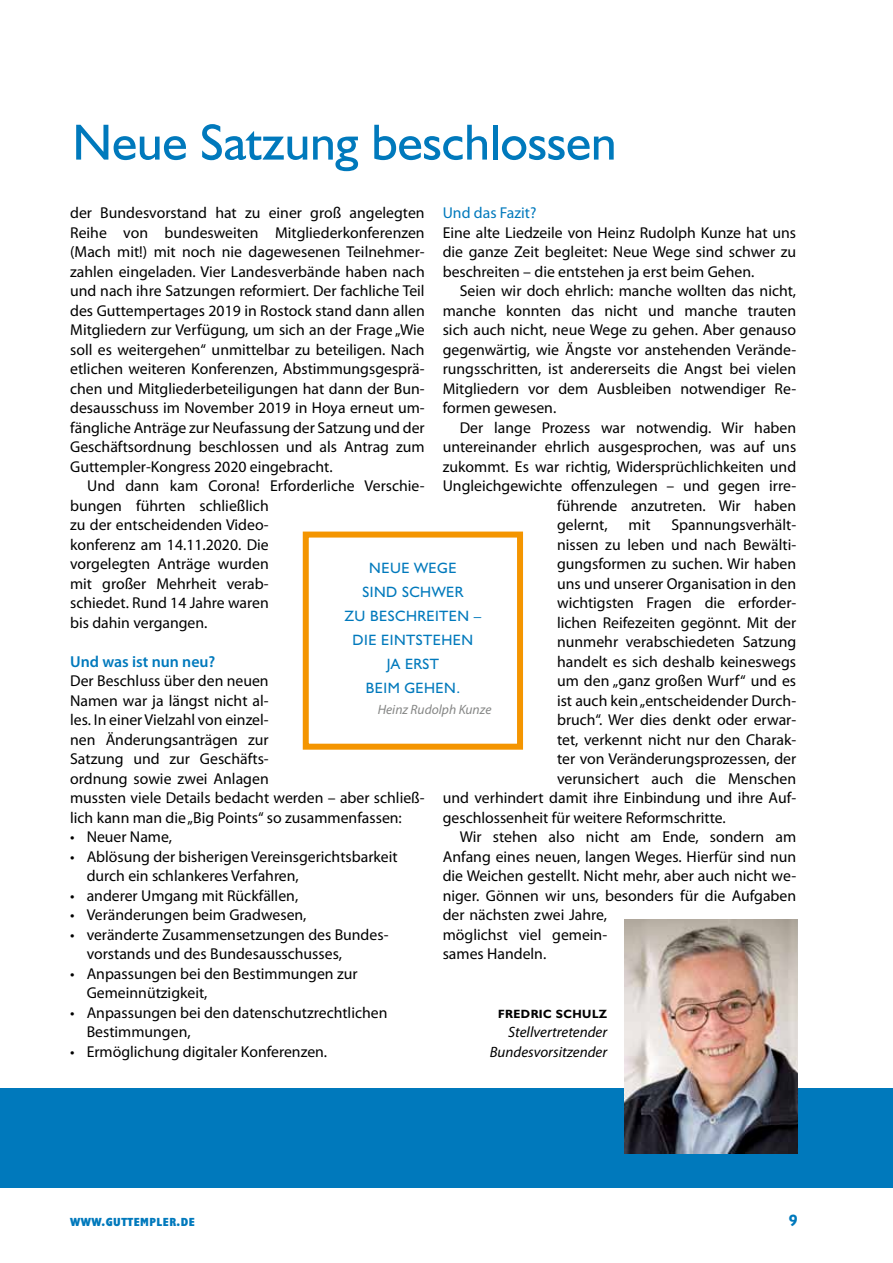
<style>
.page{position:relative;width:893px;height:1263px;background:#fff}
.page>*{position:absolute;margin:0;border:0;box-sizing:border-box;transform-origin:0 0}
.t1{font:51px "Humanist 521 BT";color:#0079bc}
.t2{font:700 16.5px "Humanist 521 BT";color:#0079bc}
.t3{font:600 15.9px "Myriad Pro";color:#0079bc}
.t4{font:15.75px/19.5px "Myriad Pro";color:#000}
.t5{font:15.75px "Myriad Pro";color:#0079bc}
.t6{font:15px "Humanist 521 BT";letter-spacing:.03em;color:#0079bc}
.t7{font:italic 15px/19.5px "Myriad Pro";color:#000;text-align:right}
.t8{font:italic 13.5px "Myriad Pro";color:#868786}
.t9{font:700 12px "Humanist 521 BT";letter-spacing:.04em;color:#000}
.t10{font:700 condensed 11.85px "Humanist 521 BT Xtra";letter-spacing:.04em;color:#0079bc}
</style>
<div class="page">
<div style="left:0;top:1088px;width:893px;height:99px;background:#0079bc"></div>
<img style="left:624px;top:920px;width:173px;height:234px">
<div style="left:303px;top:531px;width:220px;height:219px;border:6px solid #f49500"></div>
<h1 class="t1" style="left:72px;top:111px;width:545px">NEUE SATZUNG BESCHLOSSEN</h1>
<p class="t4" style="left:70px;top:203px;width:356px;text-align:justify">der Bundesvorstand hat zu einer groß angelegten Reihe von bundesweiten Mitgliederkonferenzen (Mach mit!) mit noch nie dagewesenen Teilnehmer&shy;zahlen eingeladen. Vier Landesverbände haben nach und nach ihre Satzungen reformiert. Der fachliche Teil des Guttempertages 2019 in Rostock stand dann allen Mitgliedern zur Verfügung, um sich an der Frage „Wie soll es weitergehen“ unmittelbar zu beteiligen. Nach etlichen weiteren Konferenzen, Abstimmungsgesprä&shy;chen und Mitgliederbeteiligungen hat dann der Bun&shy;desausschuss im November 2019 in Hoya erneut um&shy;fängliche Anträge zur Neufassung der Satzung und der Geschäftsordnung beschlossen und als Antrag zum Guttempler-Kongress 2020 eingebracht.</p>
<p class="t4" style="left:70px;top:476px;width:356px;text-indent:17px">Und dann kam Corona! Erforderliche Verschie&shy;bungen führten schließlich<br>zu der entscheidenden Video-<br>konferenz am 14.11.2020. Die<br>vorgelegten Anträge wurden<br>mit großer Mehrheit verab-<br>schiedet. Rund 14 Jahre waren<br>bis dahin vergangen.</p>
<p class="t3" style="left:70px;top:651px;width:147px">Und was ist nun neu?</p>
<p class="t4" style="left:70px;top:671px;width:356px">Der Beschluss über den neuen<br>Namen war ja längst nicht al-<br>les. In einer Vielzahl von einzel-<br>nen Änderungsanträgen zur<br>Satzung und zur Geschäfts-<br>ordnung sowie zwei Anlagen<br>mussten viele Details bedacht werden – aber schließ&shy;lich kann man die „Big Points“ so zusammenfassen:</p>
<p class="t4" style="left:70px;top:827px;width:103px">• Neuer Name,</p>
<p class="t4" style="left:87px;top:846px;width:313px;text-indent:-17px">• Ablösung der bisherigen Vereinsgerichtsbarkeit durch ein schlankeres Verfahren,</p>
<p class="t4" style="left:70px;top:885px;width:230px">• anderer Umgang mit Rückfällen,</p>
<p class="t4" style="left:70px;top:905px;width:238px">• Veränderungen beim Gradwesen,</p>
<p class="t4" style="left:87px;top:924px;width:303px;text-indent:-17px">• veränderte Zusammensetzungen des Bundes&shy;vorstands und des Bundesausschusses,</p>
<p class="t4" style="left:87px;top:963px;width:272px;text-indent:-17px">• Anpassungen bei den Bestimmungen zur<br>Gemeinnützigkeit,</p>
<p class="t4" style="left:87px;top:1002px;width:302px;text-indent:-17px">• Anpassungen bei den datenschutzrechtlichen<br>Bestimmungen,</p>
<p class="t4" style="left:70px;top:1041px;width:259px">• Ermöglichung digitaler Konferenzen.</p>
<p class="t5" style="left:443px;top:203px;width:95px">Und das Fazit?</p>
<p class="t4" style="left:443px;top:222px;width:355px;text-align:justify">Eine alte Liedzeile von Heinz Rudolph Kunze hat uns die ganze Zeit begleitet: Neue Wege sind schwer zu beschreiten – die entstehen ja erst beim Gehen.</p>
<p class="t4" style="left:443px;top:281px;width:355px;text-align:justify;text-indent:17px">Seien wir doch ehrlich: manche wollten das nicht, manche konnten das nicht und manche trauten sich auch nicht, neue Wege zu gehen. Aber genauso gegenwärtig, wie Ängste vor anstehenden Verände&shy;rungsschritten, ist andererseits die Angst bei vielen Mitgliedern vor dem Ausbleiben notwendiger Re&shy;formen gewesen.</p>
<p class="t4" style="left:460px;top:417px;width:338px">Der lange Prozess war notwendig. Wir haben</p>
<p class="t4" style="left:443px;top:437px;width:355px">untereinander ehrlich ausgesprochen, was auf uns</p>
<p class="t4" style="left:443px;top:456px;width:355px">zukommt. Es war richtig, Widersprüchlichkeiten und</p>
<p class="t4" style="left:443px;top:476px;width:355px">Ungleichgewichte offenzulegen – und gegen irre-</p>
<p class="t4" style="left:557px;top:495px;width:241px">führende anzutreten. Wir haben</p>
<p class="t4" style="left:557px;top:515px;width:52px">gelernt,</p>
<p class="t4" style="left:628px;top:515px;width:24px">mit</p>
<p class="t4" style="left:671px;top:515px;width:126px">Spannungsverhält-</p>
<p class="t4" style="left:557px;top:534px;width:241px">nissen zu leben und nach Bewälti-</p>
<p class="t4" style="left:557px;top:554px;width:241px">gungsformen zu suchen. Wir haben</p>
<p class="t4" style="left:557px;top:573px;width:241px">uns und unserer Organisation in den</p>
<p class="t4" style="left:557px;top:593px;width:241px">wichtigsten Fragen die erforder-</p>
<p class="t4" style="left:557px;top:612px;width:241px">lichen Reifezeiten gegönnt. Mit der</p>
<p class="t4" style="left:557px;top:632px;width:241px">nunmehr verabschiedeten Satzung</p>
<p class="t4" style="left:557px;top:651px;width:241px">handelt es sich deshalb keineswegs</p>
<p class="t4" style="left:557px;top:671px;width:241px">um den „ganz großen Wurf“ und es</p>
<p class="t4" style="left:557px;top:690px;width:241px">ist auch kein „entscheidender Durch-</p>
<p class="t4" style="left:557px;top:710px;width:241px">bruch“. Wer dies denkt oder erwar-</p>
<p class="t4" style="left:557px;top:729px;width:241px">tet, verkennt nicht nur den Charak-</p>
<p class="t4" style="left:557px;top:749px;width:241px">ter von Veränderungsprozessen, der</p>
<p class="t4" style="left:557px;top:768px;width:241px">verunsichert auch die Menschen</p>
<p class="t4" style="left:443px;top:788px;width:354px">und verhindert damit ihre Einbindung und ihre Auf-</p>
<p class="t4" style="left:443px;top:807px;width:285px">geschlossenheit für weitere Reformschritte.</p>
<p class="t4" style="left:460px;top:827px;width:338px">Wir stehen also nicht am Ende, sondern am</p>
<p class="t4" style="left:443px;top:846px;width:355px">Anfang eines neuen, langen Weges. Hierfür sind nun</p>
<p class="t4" style="left:443px;top:866px;width:355px">die Weichen gestellt. Nicht mehr, aber auch nicht we-</p>
<p class="t4" style="left:443px;top:885px;width:355px">niger. Gönnen wir uns, besonders für die Aufgaben</p>
<p class="t4" style="left:443px;top:905px;width:166px">der nächsten zwei Jahre,</p>
<p class="t4" style="left:443px;top:924px;width:166px">möglichst viel gemein-</p>
<p class="t4" style="left:443px;top:944px;width:105px">sames Handeln.</p>
<p class="t6" style="left:369px;top:559px;width:11px">NEUE</p>
<p class="t6" style="left:414px;top:559px;width:12px">WEGE</p>
<p class="t6" style="left:363px;top:583px;width:102px">SIND SCHWER</p>
<p class="t6" style="left:344px;top:607px;width:138px">ZU BESCHREITEN –</p>
<p class="t6" style="left:353px;top:631px;width:122px">DIE EINTSTEHEN</p>
<p class="t6" style="left:387px;top:655px;width:54px">JA ERST</p>
<p class="t6" style="left:366px;top:679px;width:96px">BEIM GEHEN.</p>
<p class="t8" style="left:378px;top:701px;width:115px">Heinz Rudolph Kunze</p>
<p class="t9" style="left:498px;top:1006px;width:110px">FREDRIC SCHULZ</p>
<p class="t7" style="left:490px;top:1022px;width:119px">Stellvertretender<br>Bundesvorsitzender</p>
<p class="t10" style="left:70px;top:1215px;width:126px">WWW.GUTTEMPLER.DE</p>
<p class="t2" style="left:789px;top:1210px;width:10px">9</p>
</div>
